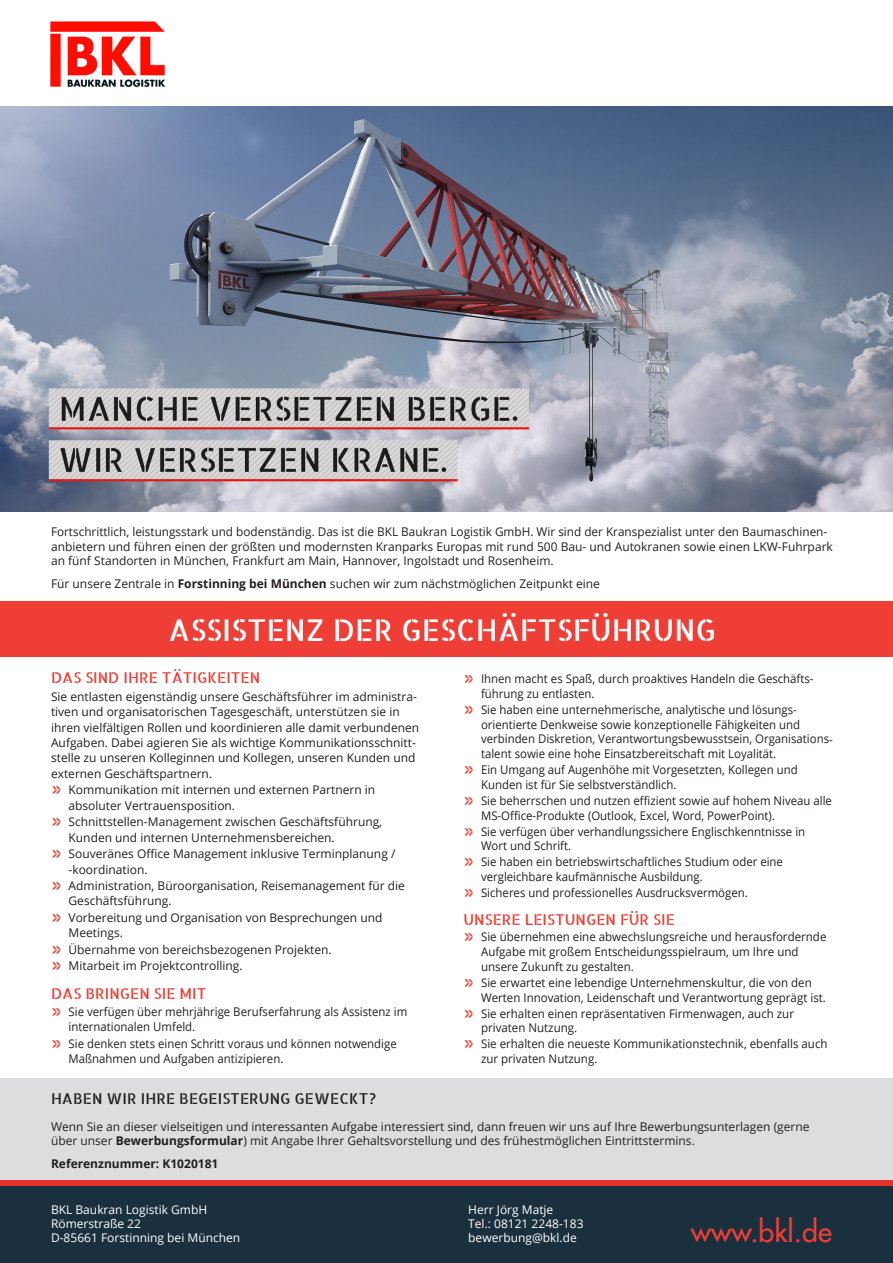
<style>
.page{position:relative;width:893px;height:1263px;background:#fff}
.page>*{position:absolute;margin:0;border:0;box-sizing:border-box;transform-origin:0 0}
.t1{font:30px "Allerta Stencil";color:#fff}
.t2{font:28.5px "Futura";color:#ee3e35}
.t3{font:15px "Allerta Stencil";color:#ee3e35}
.t4{font:15px "Allerta Stencil";color:#231f20}
.t5{font:12px/14.2px "Open Sans";color:#231f20}
.t6{font:12px "Open Sans";color:#231f20;scale:.95 1}
.t7{font:12px "Open Sans";color:#231f20;scale:.96 1}
.t8{font:12px/14.2px "Open Sans";color:#fff}
.t9{font:700 12px "Open Sans";color:#231f20}
.s1{font-weight:700}
.s2{font-family:"Allerta Stencil";font-size:15px;color:#ee3e35}
</style>
<div class="page">
<img style="left:0;top:106px;width:893px;height:405px">
<div style="left:0;top:1078px;width:893px;height:104px;background:#dcdddf"></div>
<img style="left:50px;top:21px;width:116px;height:67px">
<div style="left:0;top:1184px;width:893px;height:79px;background:#1a303e"></div>
<div style="left:0;top:601px;width:893px;height:55px;background:#ee3e35"></div>
<div style="left:0;top:1180px;width:893px;height:5px;background:#e6322a"></div>
<p class="t5" style="left:51px;top:525px;width:783px">Fortschrittlich, leistungsstark und bodenständig. Das ist die BKL Baukran Logistik GmbH. Wir sind der Kranspezialist unter den Baumaschinen&shy;anbietern und führen einen der größten und modernsten Kranparks Europas mit rund 500 Bau- und Autokranen sowie einen LKW-Fuhrpark an fünf Standorten in München, Frankfurt am Main, Hannover, Ingolstadt und Rosenheim.</p>
<p class="t5" style="left:51px;top:576px;width:550px">Für unsere Zentrale in <span class="s1">Forstinning bei München</span> suchen wir zum nächstmöglichen Zeitpunkt eine</p>
<h1 class="t1" style="left:168px;top:610px;width:550px">ASSISTENZ DER GESCHÄFTSFÜHRUNG</h1>
<p class="t3" style="left:51px;top:668px;width:211px">DAS SIND IHRE TÄTIGKEITEN</p>
<p class="t5" style="left:51px;top:689px;width:367px">Sie entlasten eigenständig unsere Geschäftsführer im administra-</p>
<p class="t5" style="left:51px;top:704px;width:350px">tiven und organisatorischen Tagesgeschäft, unterstützen sie in</p>
<p class="t5" style="left:51px;top:720px;width:370px">ihren vielfältigen Rollen und koordinieren alle damit verbundenen</p>
<p class="t5" style="left:51px;top:735px;width:366px">Aufgaben. Dabei agieren Sie als wichtige Kommunikationsschnitt-</p>
<p class="t5" style="left:51px;top:750px;width:366px">stelle zu unseren Kolleginnen und Kollegen, unseren Kunden und</p>
<p class="t5" style="left:51px;top:766px;width:163px">externen Geschäftspartnern.</p>
<p class="t5" style="left:51px;top:782px;width:326px"><span class="s2">»</span> Kommunikation mit internen und externen Partnern in</p>
<p class="t5" style="left:69px;top:798px;width:168px">absoluter Vertrauensposition.</p>
<p class="t5" style="left:51px;top:814px;width:333px"><span class="s2">»</span> Schnittstellen-Management zwischen Geschäftsführung,</p>
<p class="t5" style="left:69px;top:830px;width:268px">Kunden und internen Unternehmensbereichen.</p>
<p class="t5" style="left:51px;top:846px;width:346px"><span class="s2">»</span> Souveränes Office Management inklusive Terminplanung /</p>
<p class="t5" style="left:69px;top:862px;width:81px">-koordination.</p>
<p class="t5" style="left:51px;top:878px;width:355px"><span class="s2">»</span> Administration, Büroorganisation, Reisemanagement für die</p>
<p class="t5" style="left:69px;top:894px;width:105px">Geschäftsführung.</p>
<p class="t5" style="left:51px;top:910px;width:333px"><span class="s2">»</span> Vorbereitung und Organisation von Besprechungen und</p>
<p class="t5" style="left:69px;top:925px;width:56px">Meetings.</p>
<p class="t5" style="left:51px;top:942px;width:282px"><span class="s2">»</span> Übernahme von bereichsbezogenen Projekten.</p>
<p class="t5" style="left:51px;top:958px;width:193px"><span class="s2">»</span> Mitarbeit im Projektcontrolling.</p>
<p class="t3" style="left:51px;top:984px;width:157px">DAS BRINGEN SIE MIT</p>
<p class="t6" style="left:51px;top:1003px;width:377px"><span class="s2">»</span> Sie verfügen über mehrjährige Berufserfahrung als Assistenz im</p>
<p class="t6" style="left:69px;top:1019px;width:135px">internationalen Umfeld.</p>
<p class="t6" style="left:51px;top:1035px;width:365px"><span class="s2">»</span> Sie denken stets einen Schritt voraus und können notwendige</p>
<p class="t6" style="left:69px;top:1050px;width:228px">Maßnahmen und Aufgaben antizipieren.</p>
<p class="t6" style="left:463px;top:670px;width:370px"><span class="s2">»</span> Ihnen macht es Spaß, durch proaktives Handeln die Geschäfts-</p>
<p class="t6" style="left:481px;top:685px;width:121px">führung zu entlasten.</p>
<p class="t6" style="left:463px;top:701px;width:352px"><span class="s2">»</span> Sie haben eine unternehmerische, analytische und lösungs-</p>
<p class="t6" style="left:481px;top:716px;width:337px">orientierte Denkweise sowie konzeptionelle Fähigkeiten und</p>
<p class="t6" style="left:481px;top:731px;width:372px">verbinden Diskretion, Verantwortungsbewusstsein, Organisations-</p>
<p class="t6" style="left:481px;top:746px;width:312px">talent sowie eine hohe Einsatzbereitschaft mit Loyalität.</p>
<p class="t6" style="left:463px;top:762px;width:353px"><span class="s2">»</span> Ein Umgang auf Augenhöhe mit Vorgesetzten, Kollegen und</p>
<p class="t6" style="left:481px;top:776px;width:207px">Kunden ist für Sie selbstverständlich.</p>
<p class="t6" style="left:463px;top:792px;width:389px"><span class="s2">»</span> Sie beherrschen und nutzen effizient sowie auf hohem Niveau alle</p>
<p class="t6" style="left:481px;top:807px;width:311px">MS-Office-Produkte (Outlook, Excel, Word, PowerPoint).</p>
<p class="t6" style="left:463px;top:823px;width:361px"><span class="s2">»</span> Sie verfügen über verhandlungssichere Englischkenntnisse in</p>
<p class="t6" style="left:481px;top:838px;width:96px">Wort und Schrift.</p>
<p class="t6" style="left:463px;top:854px;width:338px"><span class="s2">»</span> Sie haben ein betriebswirtschaftliches Studium oder eine</p>
<p class="t6" style="left:481px;top:869px;width:235px">vergleichbare kaufmännische Ausbildung.</p>
<p class="t6" style="left:463px;top:884px;width:301px"><span class="s2">»</span> Sicheres und professionelles Ausdrucksvermögen.</p>
<p class="t3" style="left:463px;top:910px;width:213px">UNSERE LEISTUNGEN FÜR SIE</p>
<p class="t7" style="left:463px;top:929px;width:380px"><span class="s2">»</span> Sie übernehmen eine abwechslungsreiche und herausfordernde</p>
<p class="t7" style="left:481px;top:943px;width:332px">Aufgabe mit großem Entscheidungsspielraum, um Ihre und</p>
<p class="t7" style="left:481px;top:958px;width:161px">unsere Zukunft zu gestalten.</p>
<p class="t7" style="left:463px;top:974px;width:364px"><span class="s2">»</span> Sie erwartet eine lebendige Unternehmenskultur, die von den</p>
<p class="t7" style="left:481px;top:989px;width:361px">Werten Innovation, Leidenschaft und Verantwortung geprägt ist.</p>
<p class="t7" style="left:463px;top:1005px;width:346px"><span class="s2">»</span> Sie erhalten einen repräsentativen Firmenwagen, auch zur</p>
<p class="t7" style="left:481px;top:1020px;width:102px">privaten Nutzung.</p>
<p class="t7" style="left:463px;top:1036px;width:381px"><span class="s2">»</span> Sie erhalten die neueste Kommunikationstechnik, ebenfalls auch</p>
<p class="t7" style="left:481px;top:1050px;width:123px">zur privaten Nutzung.</p>
<p class="t4" style="left:51px;top:1089px;width:327px">HABEN WIR IHRE BEGEISTERUNG GEWECKT?</p>
<p class="t5" style="left:51px;top:1119px;width:760px">Wenn Sie an dieser vielseitigen und interessanten Aufgabe interessiert sind, dann freuen wir uns auf Ihre Bewerbungsunterlagen (gerne über unser <span class="s1">Bewerbungsformular</span>) mit Angabe Ihrer Gehaltsvorstellung und des frühestmöglichen Eintrittstermins.</p>
<p class="t9" style="left:51px;top:1155px;width:169px">Referenznummer: K1020181</p>
<p class="t8" style="left:51px;top:1202px;width:191px">BKL Baukran Logistik GmbH<br>Römerstraße 22<br>D-85661 Forstinning bei München</p>
<p class="t8" style="left:468px;top:1202px;width:117px">Herr Jörg Matje<br>Tel.: 08121 2248-183 bewerbung@bkl.de</p>
<h2 class="t2" style="left:691px;top:1213px;width:143px">www.bkl.de</h2>
</div>
